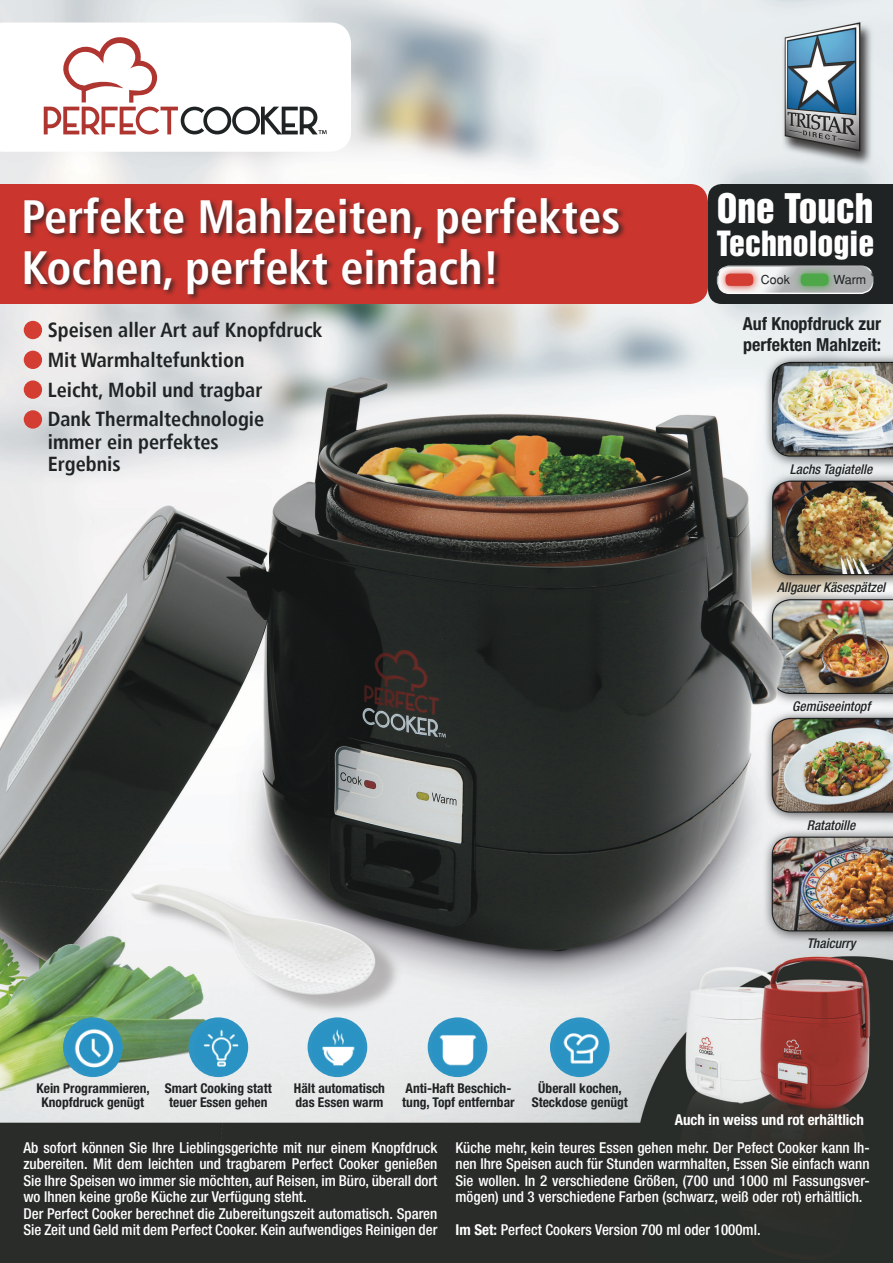
<style>
.page{position:relative;width:893px;height:1263px;background:#fff}
.page>*{position:absolute;margin:0;border:0;box-sizing:border-box;transform-origin:0 0}
.t1{font:700 condensed 46.5px/51px "Frutiger";color:#fff}
.t2{font:37.35px "Helvetica Inserat";color:#fff}
.t3{font:31.8px "Helvetica Inserat";color:#fff}
.t4{font:700 condensed 20.25px/29.7px "Frutiger";color:#202323}
.t5{font:700 condensed 18px/21px "Helvetica Neue";color:#202323}
.t6{font:500 condensed 15px/16.5px "Helvetica Neue";color:#fff}
.t7{font:700 condensed 15px "Helvetica Neue";color:#fff}
.t8{font:700 condensed 13.5px/13.5px "Helvetica Neue";color:#202323;text-align:center}
.t9{font:italic 500 condensed 13.5px "Helvetica Neue";color:#202323}
.t10{font:12.45px "Helvetica";color:#202323}
.s1{font-weight:700}
</style>
<div class="page">
<img style="left:0;top:0;width:893px;height:1263px">
<div style="left:0;top:184px;width:708px;height:120px;background:#ca352e"></div>
<div style="left:23px;top:195px;width:603px;height:106px;background:#202323;opacity:.75"></div>
<svg style="left:0;top:23px;width:351px;height:129px"></svg>
<svg style="left:44px;top:34px;width:283px;height:100px"></svg>
<img style="left:63px;top:1017px;width:60px;height:60px;border-radius:30px">
<img style="left:189px;top:1017px;width:59px;height:60px;border-radius:30px">
<img style="left:428px;top:1017px;width:59px;height:60px;border-radius:30px">
<img style="left:308px;top:1017px;width:59px;height:60px;border-radius:30px">
<img style="left:550px;top:1017px;width:60px;height:60px;border-radius:30px">
<svg style="left:708px;top:184px;width:185px;height:120px;background:#2e3131"></svg>
<div style="left:717px;top:265px;width:156px;height:29px;border:1px solid #fff;border-radius:12px"></div>
<svg style="left:718px;top:266px;width:43px;height:28px"></svg>
<div style="left:725px;top:274px;width:28px;height:12px;background:#d43d31;border-radius:5px"></div>
<svg style="left:793px;top:266px;width:43px;height:28px"></svg>
<div style="left:801px;top:274px;width:27px;height:12px;background:#4ea748;border-radius:5px"></div>
<div style="left:24px;top:321px;width:18px;height:18px;background:#d43d31;border-radius:50%"></div>
<div style="left:24px;top:351px;width:18px;height:18px;background:#d43d31;border-radius:50%"></div>
<div style="left:24px;top:380px;width:18px;height:19px;background:#d43d31;border-radius:50%"></div>
<div style="left:24px;top:410px;width:18px;height:19px;background:#d43d31;border-radius:50%"></div>
<h1 class="t1" style="left:22px;top:191px;width:600px">Perfekte Mahlzeiten, perfektes<br>Kochen, perfekt einfach!</h1>
<h3 class="t4" style="left:48px;top:315px;width:276px">Speisen aller Art auf Knopfdruck<br>Mit Warmhaltefunktion<br>Leicht, Mobil und tragbar<br>Dank Thermaltechnologie</h3>
<h3 class="t4" style="left:48px;top:430px;width:173px;line-height:22.5px">immer ein perfektes<br>Ergebnis</h3>
<h2 class="t2" style="left:717px;top:186px;width:158px">One Touch</h2>
<h3 class="t3" style="left:717px;top:224px;width:159px">Technologie</h3>
<p class="t10" style="left:761px;top:273px;width:31px">Cook</p>
<p class="t10" style="left:833px;top:273px;width:34px">Warm</p>
<p class="t5" style="left:743px;top:313px;width:140px">Auf Knopfdruck zur perfekten Mahlzeit:</p>
<p class="t9" style="left:790px;top:461px;width:84px">Lachs Tagiatelle</p>
<p class="t9" style="left:777px;top:579px;width:110px">Allgauer Käsespätzel</p>
<p class="t9" style="left:792px;top:698px;width:79px">Gemüseeintopf</p>
<p class="t9" style="left:807px;top:817px;width:50px">Ratatoille</p>
<p class="t9" style="left:807px;top:935px;width:50px">Thaicurry</p>
<p class="t8" style="left:37px;top:1081px;width:115px">Kein Programmieren,<br>Knopfdruck genügt</p>
<p class="t8" style="left:165px;top:1081px;width:108px">Smart Cooking statt teuer Essen gehen</p>
<p class="t8" style="left:294px;top:1081px;width:93px;text-align:left">Hält automatisch das Essen warm</p>
<p class="t8" style="left:402px;top:1081px;width:114px;text-align:left">Anti-Haft Beschich&shy;tung, Topf entfernbar</p>
<p class="t8" style="left:532px;top:1081px;width:98px">Überall kochen,<br>Steckdose genügt</p>
<p class="t7" style="left:675px;top:1111px;width:191px">Auch in weiss und rot erhältlich</p>
<p class="t6" style="left:23px;top:1139px;width:416px">Ab sofort können Sie Ihre Lieblingsgerichte mit nur einem Knopfdruck zubereiten. Mit dem leichten und tragbarem Perfect Cooker genießen Sie Ihre Speisen wo immer sie möchten, auf Reisen, im Büro, überall dort wo Ihnen keine große Küche zur Verfügung steht.<br>Der Perfect Cooker berechnet die Zubereitungszeit automatisch. Sparen Sie Zeit und Geld mit dem Perfect Cooker. Kein aufwendiges Reinigen der</p>
<p class="t6" style="left:455px;top:1139px;width:416px;text-align:justify">Küche mehr, kein teures Essen gehen mehr. Der Pefect Cooker kann Ih&shy;nen Ihre Speisen auch für Stunden warmhalten, Essen Sie einfach wann Sie wollen. In 2 verschiedene Größen, (700 und 1000 ml Fassungsver&shy;mögen) und 3 verschiedene Farben (schwarz, weiß oder rot) erhältlich.</p>
<p class="t6" style="left:455px;top:1222px;width:307px"><span class="s1">Im Set:</span> Perfect Cookers Version 700 ml oder 1000ml.</p>
</div>
